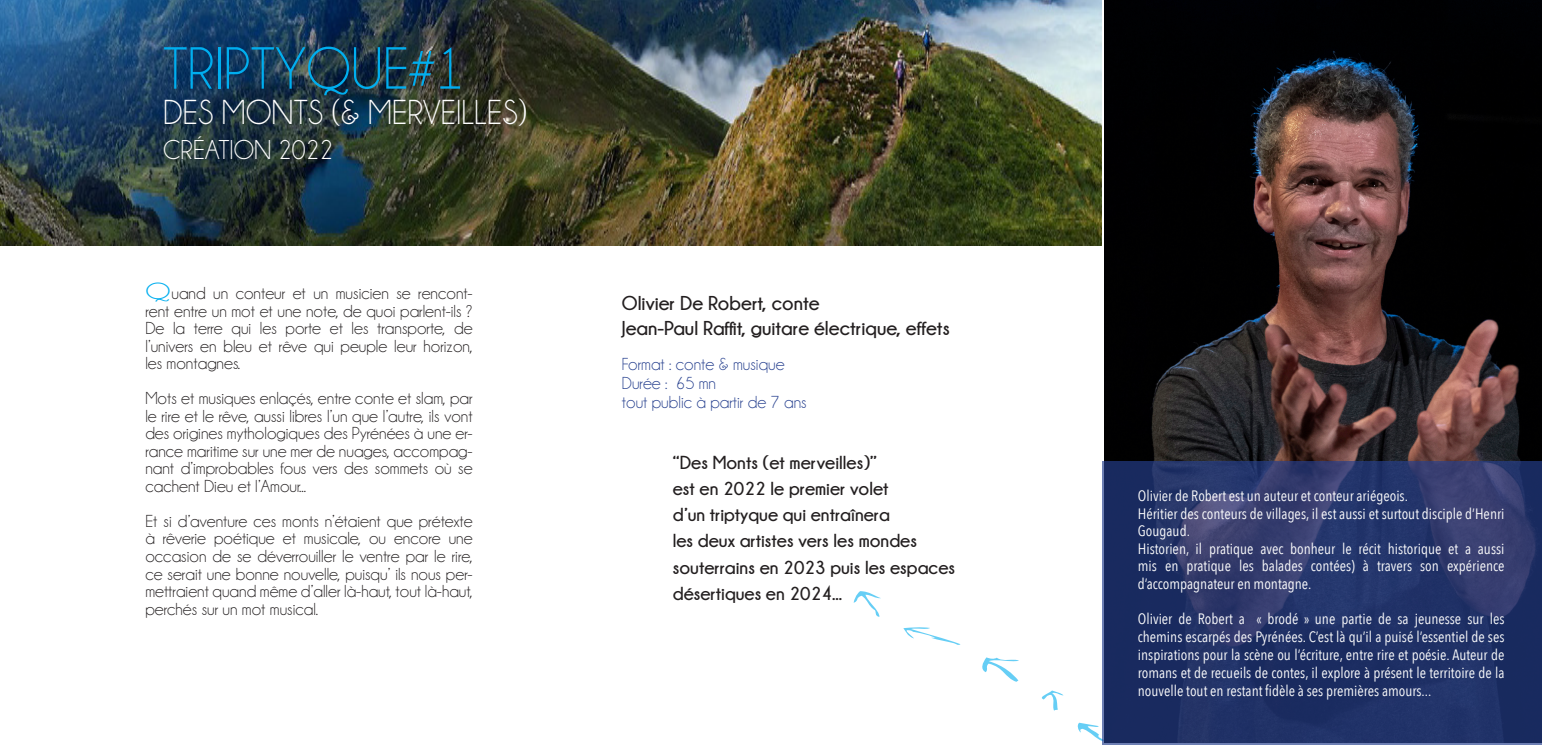
<style>
.page{position:relative;width:1542px;height:745px;background:#fff}
.page>*{position:absolute;margin:0;border:0;box-sizing:border-box;transform-origin:0 0}
.t1{font:60px "Champagne&Limousines";color:#00aeef;scale:.96 1}
.t2{font:35px "Champagne&Limousines";color:#fff;scale:.96 1}
.t3{font:27.5px "Champagne&Limousines";color:#fff;scale:.96 1}
.t4{font:700 20px/25px "Champagne&Limousines";color:#231f20}
.t5{font:700 18.75px/26.2px "Champagne&Limousines";color:#231f20}
.t6{font:17.5px/17.5px "Champagne&Limousines";color:#231f20;text-align:justify}
.t7{font:17.5px "Champagne&Limousines";color:#253f8e}
.t8{font:15px/18px "Avenir Next Condensed";color:#fff;text-align:justify}
.s1{font-size:23.5px;color:#00aeef}
</style>
<div class="page">
<svg style="left:853px;top:591px;width:28px;height:25px"></svg>
<svg style="left:903px;top:627px;width:57px;height:18px"></svg>
<svg style="left:982px;top:657px;width:37px;height:24px"></svg>
<svg style="left:1041px;top:690px;width:22px;height:20px"></svg>
<svg style="left:1077px;top:722px;width:24px;height:18px"></svg>
<img style="left:0;top:0;width:1101px;height:245px">
<img style="left:1104px;top:0;width:437px;height:461px">
<svg style="left:1101px;top:461px;width:440px;height:283px;background:#263468"></svg>
<p class="t1" style="left:163px;top:38px;width:316px">TRIPTYQUE#1</p>
<p class="t2" style="left:163px;top:94px;width:380px">DES MONTS (&amp; MERVEILLES)</p>
<p class="t3" style="left:163px;top:135px;width:179px">CRÉATION 2022</p>
<p class="t6" style="left:145px;top:284px;width:329px"><span class="s1">Q</span>uand un conteur et un musicien se rencont&shy;rent entre un mot et une note, de quoi parlent-ils ?<br>De la terre qui les porte et les transporte, de l’univers en bleu et rêve qui peuple leur horizon, les montagnes.</p>
<p class="t6" style="left:145px;top:389px;width:329px">Mots et musiques enlaçés, entre conte et slam, par le rire et le rêve, aussi libres l’un que l’autre, ils vont des origines mythologiques des Pyrénées à une er&shy;rance maritime sur une mer de nuages, accompag&shy;nant d’improbables fous vers des sommets où se cachent Dieu et l’Amour...</p>
<p class="t6" style="left:145px;top:512px;width:329px">Et si d’aventure ces monts n’étaient que prétexte à rêverie poétique et musicale, ou encore une occasion de se déverrouiller le ventre par le rire, ce serait une bonne nouvelle, puisqu’ ils nous per&shy;mettraient quand même d’aller là-haut, tout là-haut, perchés sur un mot musical.</p>
<p class="t4" style="left:622px;top:290px;width:329px">Olivier De Robert, conte<br>Jean-Paul Raffit, guitare électrique, effets</p>
<p class="t7" style="left:622px;top:355px;width:164px">Format : conte &amp; musique</p>
<p class="t7" style="left:622px;top:374px;width:96px">Durée : 65 mn</p>
<p class="t7" style="left:622px;top:393px;width:186px">tout public à partir de 7 ans</p>
<p class="t5" style="left:673px;top:448px;width:284px">“Des Monts (et merveilles)”<br>est en 2022 le premier volet<br>d’un triptyque qui entraînera<br>les deux artistes vers les mondes souterrains en 2023 puis les espaces désertiques en 2024...</p>
<p class="t8" style="left:1137px;top:486px;width:272px">Olivier de Robert est un auteur et conteur ariégeois.</p>
<p class="t8" style="left:1137px;top:503px;width:368px;line-height:17.5px">Héritier des conteurs de villages, il est aussi et surtout disciple d’Henri<br>Gougaud.</p>
<p class="t8" style="left:1137px;top:538px;width:368px;line-height:17.5px">Historien, il pratique avec bonheur le récit historique et a aussi mis en pratique les balades contées) à travers son expérience d’accompagnateur en montagne.</p>
<p class="t8" style="left:1137px;top:609px;width:368px">Olivier de Robert a « brodé » une partie de sa jeunesse sur les chemins escarpés des Pyrénées. C’est là qu’il a puisé l’essentiel de ses inspirations pour la scène ou l’écriture, entre rire et poésie. Auteur de romans et de recueils de contes, il explore à présent le territoire de la nouvelle tout en restant fidèle à ses premières amours...</p>
</div>
